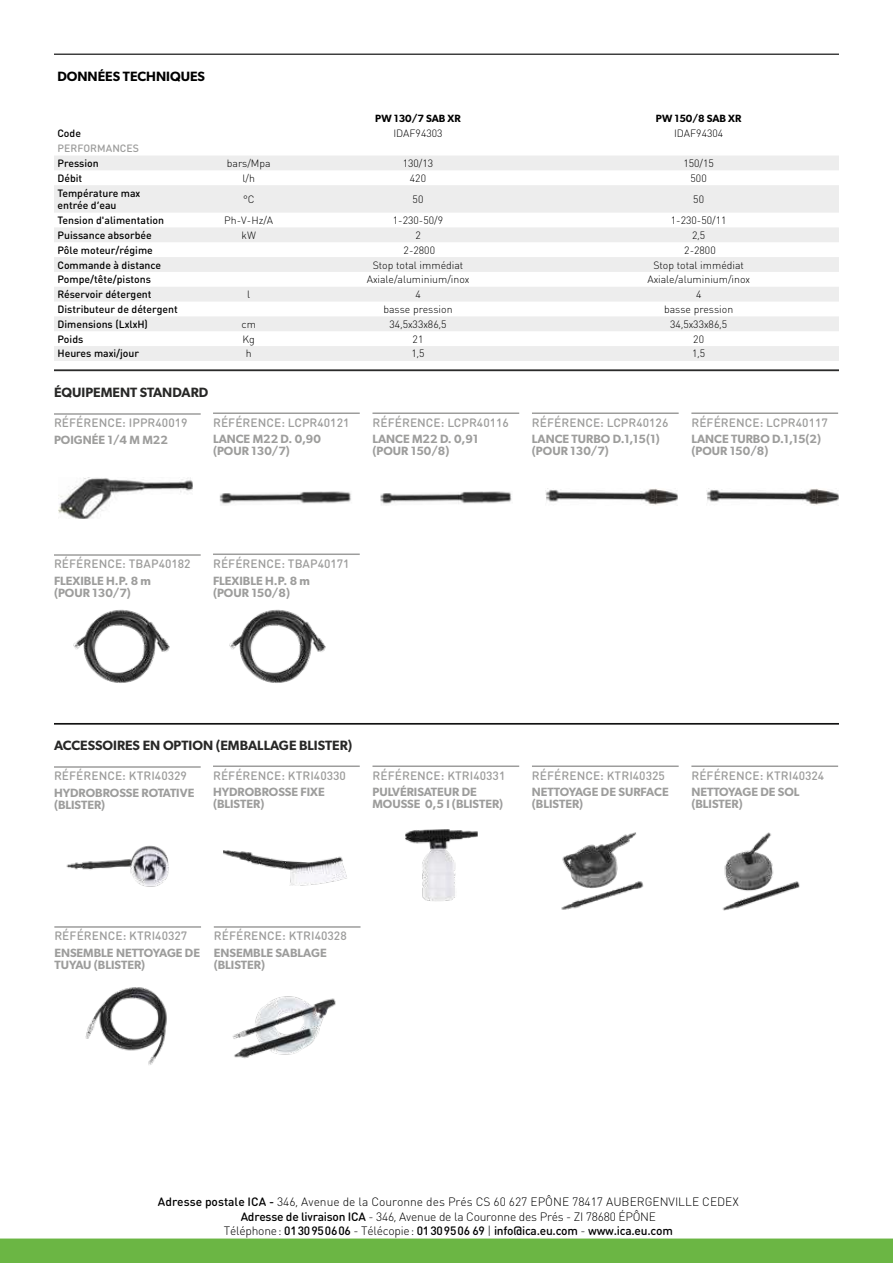
<style>
.page{position:relative;width:893px;height:1263px;background:#fff}
.page>*{position:absolute;margin:0;border:0;box-sizing:border-box;transform-origin:0 0}
.t1{font:600 13.5px "Gibson";color:#282827}
.t2{font:600 13.5px "Gibson";color:#000}
.t3{font:600 12px/12px "Gibson";color:#9d9d9c}
.t4{font:500 12px "DIN Round Pro";letter-spacing:.005em;color:#9d9d9c}
.t5{font:300 12px/14.4px "DIN Round Pro";color:#000;text-align:center}
.t6{font:300 10.5px "DIN Round Pro";color:#000}
.t7{font:500 10.5px/12.6px "DIN Round Pro";color:#000}
.t8{font:600 10.5px "Gibson";color:#000}
.t9{font:500 10.5px "DIN Round Pro";letter-spacing:.005em;color:#9d9d9c}
.s1{font-weight:500}
</style>
<div class="page">
<div style="left:0;top:1238px;width:893px;height:25px;background:#6bb644"></div>
<hr style="left:54px;top:369px;width:785px;height:2px;background:#000">
<hr style="left:54px;top:370px;width:785px;height:1px;background:#282827">
<hr style="left:54px;top:723px;width:785px;height:2px;background:#282827">
<svg style="left:54px;top:156px;width:785px;height:205px;fill:#ededed"></svg>
<hr style="left:532px;top:412px;width:147px;height:2px;background:#9d9d9c">
<hr style="left:213px;top:412px;width:147px;height:2px;background:#9d9d9c">
<hr style="left:691px;top:412px;width:147px;height:2px;background:#9d9d9c">
<hr style="left:372px;top:412px;width:147px;height:2px;background:#9d9d9c">
<hr style="left:54px;top:413px;width:147px;height:2px;background:#9d9d9c">
<hr style="left:213px;top:553px;width:147px;height:2px;background:#9d9d9c">
<hr style="left:54px;top:554px;width:147px;height:2px;background:#9d9d9c">
<hr style="left:213px;top:765px;width:147px;height:2px;background:#9d9d9c">
<hr style="left:372px;top:765px;width:147px;height:2px;background:#9d9d9c">
<hr style="left:532px;top:765px;width:147px;height:2px;background:#9d9d9c">
<hr style="left:691px;top:765px;width:147px;height:2px;background:#9d9d9c">
<hr style="left:54px;top:766px;width:147px;height:2px;background:#9d9d9c">
<hr style="left:54px;top:926px;width:147px;height:2px;background:#9d9d9c">
<hr style="left:214px;top:926px;width:147px;height:2px;background:#9d9d9c">
<img style="left:66px;top:845px;width:103px;height:42px">
<img style="left:223px;top:850px;width:124px;height:36px">
<img style="left:405px;top:829px;width:73px;height:72px">
<img style="left:561px;top:832px;width:83px;height:78px">
<img style="left:722px;top:832px;width:78px;height:79px">
<img style="left:85px;top:987px;width:82px;height:78px">
<img style="left:232px;top:996px;width:104px;height:63px">
<img style="left:58px;top:478px;width:135px;height:41px">
<img style="left:220px;top:491px;width:131px;height:13px">
<img style="left:380px;top:491px;width:132px;height:13px">
<img style="left:545px;top:489px;width:133px;height:16px">
<img style="left:706px;top:489px;width:133px;height:16px">
<img style="left:73px;top:609px;width:97px;height:74px">
<img style="left:229px;top:609px;width:97px;height:74px">
<hr style="left:54px;top:54px;width:785px;height:1px;background:#000">
<p class="t2" style="left:57px;top:68px;width:149px">DONNÉES TECHNIQUES</p>
<p class="t8" style="left:375px;top:112px;width:87px">PW 130/7 SAB XR</p>
<p class="t8" style="left:656px;top:112px;width:87px">PW 150/8 SAB XR</p>
<p class="t7" style="left:57px;top:126px;width:25px">Code</p>
<p class="t6" style="left:393px;top:126px;width:51px">IDAF94303</p>
<p class="t6" style="left:674px;top:126px;width:51px">IDAF94304</p>
<p class="t9" style="left:57px;top:141px;width:83px">PERFORMANCES</p>
<p class="t7" style="left:57px;top:156px;width:43px">Pression</p>
<p class="t6" style="left:227px;top:156px;width:45px">bars/Mpa</p>
<p class="t6" style="left:403px;top:156px;width:32px">130/13</p>
<p class="t6" style="left:683px;top:156px;width:32px">150/15</p>
<p class="t7" style="left:57px;top:171px;width:26px">Débit</p>
<p class="t6" style="left:243px;top:171px;width:14px">l/h</p>
<p class="t6" style="left:410px;top:171px;width:18px">420</p>
<p class="t6" style="left:691px;top:171px;width:18px">500</p>
<p class="t7" style="left:57px;top:186px;width:84px">Température max entrée d’eau</p>
<p class="t6" style="left:243px;top:192px;width:13px">°C</p>
<p class="t6" style="left:413px;top:192px;width:12px">50</p>
<p class="t6" style="left:693px;top:192px;width:12px">50</p>
<p class="t7" style="left:57px;top:214px;width:108px">Tension d'alimentation</p>
<p class="t6" style="left:224px;top:213px;width:50px">Ph-V-Hz/A</p>
<p class="t6" style="left:393px;top:213px;width:52px">1-230-50/9</p>
<p class="t6" style="left:671px;top:213px;width:57px">1-230-50/11</p>
<p class="t7" style="left:57px;top:228px;width:96px">Puissance absorbée</p>
<p class="t6" style="left:242px;top:228px;width:16px">kW</p>
<p class="t6" style="left:415px;top:228px;width:7px">2</p>
<p class="t6" style="left:692px;top:228px;width:15px">2,5</p>
<p class="t7" style="left:57px;top:243px;width:97px">Pôle moteur/régime</p>
<p class="t6" style="left:404px;top:243px;width:33px">2-2800</p>
<p class="t6" style="left:684px;top:243px;width:33px">2-2800</p>
<p class="t7" style="left:57px;top:258px;width:105px">Commande à distance</p>
<p class="t6" style="left:373px;top:258px;width:92px">Stop total immédiat</p>
<p class="t6" style="left:653px;top:258px;width:92px">Stop total immédiat</p>
<p class="t7" style="left:57px;top:273px;width:95px">Pompe/tête/pistons</p>
<p class="t6" style="left:367px;top:273px;width:104px">Axiale/aluminium/inox</p>
<p class="t6" style="left:647px;top:273px;width:104px">Axiale/aluminium/inox</p>
<p class="t7" style="left:57px;top:288px;width:96px">Réservoir détergent</p>
<p class="t6" style="left:247px;top:287px;width:5px">l</p>
<p class="t6" style="left:415px;top:287px;width:7px">4</p>
<p class="t6" style="left:696px;top:287px;width:7px">4</p>
<p class="t7" style="left:57px;top:302px;width:122px">Distributeur de détergent</p>
<p class="t6" style="left:383px;top:302px;width:71px">basse pression</p>
<p class="t6" style="left:664px;top:302px;width:71px">basse pression</p>
<p class="t7" style="left:57px;top:317px;width:92px">Dimensions (LxlxH)</p>
<p class="t6" style="left:242px;top:317px;width:16px">cm</p>
<p class="t6" style="left:390px;top:317px;width:58px">34,5x33x86,5</p>
<p class="t6" style="left:670px;top:317px;width:58px">34,5x33x86,5</p>
<p class="t7" style="left:57px;top:332px;width:27px">Poids</p>
<p class="t6" style="left:243px;top:332px;width:14px">Kg</p>
<p class="t6" style="left:413px;top:332px;width:12px">21</p>
<p class="t6" style="left:693px;top:332px;width:12px">20</p>
<p class="t7" style="left:57px;top:347px;width:83px">Heures maxi/jour</p>
<p class="t6" style="left:246px;top:347px;width:7px">h</p>
<p class="t6" style="left:411px;top:347px;width:15px">1,5</p>
<p class="t6" style="left:692px;top:347px;width:15px">1,5</p>
<p class="t1" style="left:54px;top:384px;width:156px">ÉQUIPEMENT STANDARD</p>
<p class="t4" style="left:54px;top:415px;width:135px">RÉFÉRENCE: IPPR40019</p>
<p class="t3" style="left:54px;top:433px;width:115px">POIGNÉE 1/4 M M22</p>
<p class="t4" style="left:213px;top:414px;width:138px">RÉFÉRENCE: LCPR40121</p>
<p class="t4" style="left:372px;top:414px;width:138px">RÉFÉRENCE: LCPR40116</p>
<p class="t4" style="left:532px;top:414px;width:138px">RÉFÉRENCE: LCPR40126</p>
<p class="t4" style="left:691px;top:414px;width:138px">RÉFÉRENCE: LCPR40117</p>
<p class="t3" style="left:213px;top:433px;width:109px">LANCE M22 D. 0,90 (POUR 130/7)</p>
<p class="t3" style="left:372px;top:433px;width:108px">LANCE M22 D. 0,91 (POUR 150/8)</p>
<p class="t3" style="left:532px;top:433px;width:129px">LANCE TURBO D.1,15(1) (POUR 130/7)</p>
<p class="t3" style="left:691px;top:433px;width:131px">LANCE TURBO D.1,15(2) (POUR 150/8)</p>
<p class="t4" style="left:54px;top:556px;width:138px">RÉFÉRENCE: TBAP40182</p>
<p class="t3" style="left:54px;top:574px;width:99px">FLEXIBLE H.P. 8 m (POUR 130/7)</p>
<p class="t4" style="left:213px;top:555px;width:138px">RÉFÉRENCE: TBAP40171</p>
<p class="t3" style="left:213px;top:574px;width:99px">FLEXIBLE H.P. 8 m (POUR 150/8)</p>
<p class="t1" style="left:54px;top:737px;width:300px">ACCESSOIRES EN OPTION (EMBALLAGE BLISTER)</p>
<p class="t4" style="left:54px;top:768px;width:134px">RÉFÉRENCE: KTRI40329</p>
<p class="t3" style="left:54px;top:786px;width:142px">HYDROBROSSE ROTATIVE (BLISTER)</p>
<p class="t4" style="left:213px;top:767px;width:134px">RÉFÉRENCE: KTRI40330</p>
<p class="t4" style="left:372px;top:767px;width:134px">RÉFÉRENCE: KTRI40331</p>
<p class="t4" style="left:532px;top:767px;width:134px">RÉFÉRENCE: KTRI40325</p>
<p class="t4" style="left:691px;top:767px;width:134px">RÉFÉRENCE: KTRI40324</p>
<p class="t3" style="left:213px;top:786px;width:113px">HYDROBROSSE FIXE (BLISTER)</p>
<p class="t3" style="left:372px;top:786px;width:132px">PULVÉRISATEUR DE<br>MOUSSE 0,5 l (BLISTER)</p>
<p class="t3" style="left:532px;top:786px;width:138px">NETTOYAGE DE SURFACE (BLISTER)</p>
<p class="t3" style="left:691px;top:786px;width:110px">NETTOYAGE DE SOL (BLISTER)</p>
<p class="t4" style="left:54px;top:928px;width:134px">RÉFÉRENCE: KTRI40327</p>
<p class="t4" style="left:214px;top:928px;width:134px">RÉFÉRENCE: KTRI40328</p>
<p class="t3" style="left:54px;top:946px;width:147px">ENSEMBLE NETTOYAGE DE<br>TUYAU (BLISTER)</p>
<p class="t3" style="left:214px;top:946px;width:114px">ENSEMBLE SABLAGE (BLISTER)</p>
<p class="t5" style="left:158px;top:1194px;width:582px"><span class="s1">Adresse postale ICA -</span> 346, Avenue de la Couronne des Prés CS 60 627 EPÔNE 78417 AUBERGENVILLE CEDEX<br><span class="s1">Adresse de livraison ICA</span> - 346, Avenue de la Couronne des Prés - ZI 78680 ÉPÔNE<br>Téléphone : <span class="s1">01 30 95 06 06</span> - Télécopie : <span class="s1">01 30 95 06 69</span> | <span class="s1">info@ica.eu.com</span> - <span class="s1">www.ica.eu.com</span></p>
</div>
